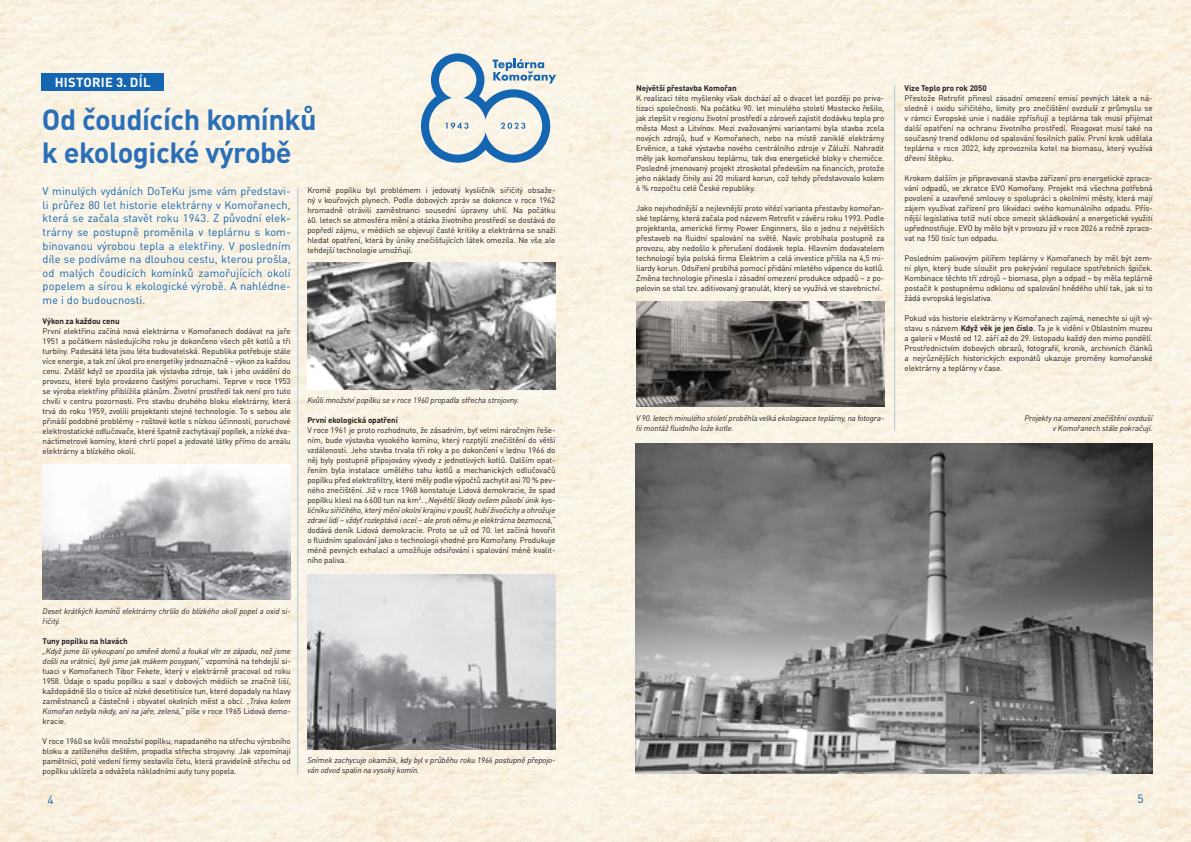
<style>
.page{position:relative;width:1191px;height:842px;background:#faf3e3}
.page>*{position:absolute;margin:0;border:0;box-sizing:border-box;transform-origin:0 0}
.t1{font:700 28.8px/33.6px "DIN Pro";letter-spacing:-.015em;color:#2a6fb7}
.t2{font:700 13px "DIN Pro";letter-spacing:.02em;color:#fff}
.t3{font:11.9px "DIN Pro";color:#1465b2}
.t4{font:11px/13.6px "DIN Pro";letter-spacing:.01em;color:#1465b2;text-align:justify}
.t5{font:8px/10px "DIN Pro";letter-spacing:-.01em;color:#231f20;text-align:justify}
.t6{font:italic 8px/10px "DIN Pro";letter-spacing:-.01em;color:#231f20}
.t7{font:700 8px "DIN Pro";letter-spacing:-.01em;color:#231f20}
.s1{font-style:italic}
.s2{font-weight:700}
</style>
<div class="page">
<img style="left:43px;top:465px;width:248px;height:134px">
<img style="left:307px;top:263px;width:248px;height:126px">
<img style="left:307px;top:574px;width:248px;height:176px">
<div style="left:42px;top:74px;width:122px;height:17px;background:#1465b2"></div>
<img style="left:636px;top:302px;width:248px;height:104px">
<hr style="left:297px;top:187px;width:1px;height:587px;background:#bcccd3">
<hr style="left:894px;top:85px;width:1px;height:346px;background:#bcccd3">
<svg style="left:421px;top:53px;width:135px;height:110px"></svg>
<img style="left:635px;top:443px;width:517px;height:331px">
<p class="t2" style="left:55px;top:72px;width:97px">HISTORIE 3. DÍL</p>
<p class="t1" style="left:42px;top:99px;width:276px">Od čoudících komínků k ekologické výrobě</p>
<p class="t4" style="left:43px;top:183px;width:250px">V minulých vydáních DoTeKu jsme vám představi&shy;li průřez 80 let historie elektrárny v Komořanech, která se začala stavět roku 1943. Z původní elek&shy;trárny se postupně proměnila v teplárnu s kom&shy;binovanou výrobou tepla a elektřiny. V posledním díle se podíváme na dlouhou cestu, kterou prošla, od malých čoudících komínků zamořujících okolí popelem a sírou k ekologické výrobě. A nahlédne&shy;me i do budoucnosti.</p>
<p class="t7" style="left:43px;top:314px;width:78px">Výkon za každou cenu</p>
<p class="t5" style="left:43px;top:325px;width:250px">První elektřinu začíná nová elektrárna v Komořanech dodávat na jaře 1951 a počátkem následujícího roku je dokončeno všech pět kotlů a tři turbíny. Padesátá léta jsou léta budovatelská. Republika potřebuje stále více energie, a tak zní úkol pro energetiky jednoznačně – výkon za každou cenu. Zvlášť když se zpozdila jak výstavba zdroje, tak i jeho uvádění do provozu, které bylo provázeno častými poruchami. Teprve v roce 1953 se výroba elektřiny přiblížila plánům. Životní prostředí tak není pro tuto chvíli v centru pozornosti. Pro stavbu druhého bloku elektrárny, která trvá do roku 1959, zvolili projektanti stejné technologie. To s sebou ale přináší podobné problémy – roštové kotle s nízkou účinností, poruchové elektrostatické odlučovače, které špatně zachytávají popílek, a nízké dva&shy;náctimetrové komíny, které chrlí popel a jedovaté látky přímo do areálu elektrárny a blízkého okolí.</p>
<p class="t5" style="left:307px;top:184px;width:250px">Kromě popílku byl problémem i jedovatý kysličník siřičitý obsaže&shy;ný v kouřových plynech. Podle dobových zpráv se dokonce v roce 1962 hromadně otrávili zaměstnanci sousední úpravny uhlí. Na počátku</p>
<p class="t5" style="left:307px;top:214px;width:250px">60. letech se atmosféra mění a otázka životního prostředí se dostává do popředí zájmu, v médiích se objevují časté kritiky a elektrárna se snaží hledat opatření, která by úniky znečišťujících látek omezila. Ne vše ale tehdejší technologie umožňují.</p>
<p class="t6" style="left:307px;top:394px;width:213px">Kvůli množství popílku se v roce 1960 propadla střecha strojovny.</p>
<p class="t7" style="left:307px;top:414px;width:92px">První ekologická opatření</p>
<p class="t5" style="left:307px;top:424px;width:250px">V roce 1961 je proto rozhodnuto, že zásadním, byť velmi náročným řeše&shy;ním, bude výstavba vysokého komínu, který rozptýlí znečištění do větší vzdálenosti. Jeho stavba trvala tři roky a po dokončení v lednu 1966 do něj byly postupně připojovány vývody z jednotlivých kotlů. Dalším opat&shy;řením byla instalace umělého tahu kotlů a mechanických odlučovačů popílku před elektrofiltry, které měly podle výpočtů zachytit asi 70 % pev&shy;ného znečištění. Již v roce 1968 konstatuje Lidová demokracie, že spad popílku klesl na 6600 tun na km<sup>2</sup>. <span class="s1">„Největší škody ovšem působí únik kys&shy;ličníku siřičitého, který mění okolní krajinu v poušť, hubí živočichy a ohrožuje zdraví lidí – vždyť rozleptává i ocel – ale proti němu je elektrárna bezmocná,“ </span>dodává deník Lidová demokracie. Proto se už od 70. let začíná hovořit o fluidním spalování jako o technologii vhodné pro Komořany. Produkuje méně pevných exhalací a umožňuje odsiřování i spalování méně kvalit&shy;ního paliva.</p>
<p class="t6" style="left:43px;top:605px;width:250px">Deset krátkých komínů elektrárny chrlilo do blízkého okolí popel a oxid si&shy;řičitý.</p>
<p class="t7" style="left:43px;top:634px;width:87px">Tuny popílku na hlavách</p>
<p class="t5" style="left:43px;top:645px;width:250px"><span class="s1">„Když jsme šli vykoupaní po směně domů a foukal vítr ze západu, než jsme došli na vrátnici, byli jsme jak mákem posypaní,“</span> vzpomíná na tehdejší si&shy;tuaci v Komořanech Tibor Fekete, který v elektrárně pracoval od roku 1958. Údaje o spadu popílku a sazí v dobových médiích se značně liší, každopádně šlo o tisíce až nízké desetitisíce tun, které dopadaly na hlavy zaměstnanců a částečně i obyvatel okolních měst a obcí. <span class="s1">„Tráva kolem Komořan nebyla nikdy, ani na jaře, zelená,“</span> píše v roce 1965 Lidová demo&shy;kracie.</p>
<p class="t5" style="left:43px;top:735px;width:250px">V roce 1960 se kvůli množství popílku, napadaného na střechu výrobního bloku a zatíženého deštěm, propadla střecha strojovny. Jak vzpomínají pamětníci, poté vedení firmy sestavilo četu, která pravidelně střechu od popílku uklízela a odvážela nákladními auty tuny popela.</p>
<p class="t6" style="left:307px;top:754px;width:250px">Snímek zachycuje okamžik, kdy byl v průběhu roku 1966 postupně přepojo&shy;ván odvod spalin na vysoký komín.</p>
<p class="t7" style="left:636px;top:81px;width:102px">Největší přestavba Komořan</p>
<p class="t5" style="left:636px;top:92px;width:250px">K realizaci této myšlenky však dochází až o dvacet let později po priva&shy;tizaci společnosti. Na počátku 90. let minulého století Mostecko řešilo, jak zlepšit v regionu životní prostředí a zároveň zajistit dodávku tepla pro města Most a Litvínov. Mezi zvažovanými variantami byla stavba zcela nových zdrojů, buď v Komořanech, nebo na místě zaniklé elektrárny Ervěnice, a také výstavba nového centrálního zdroje v Záluží. Nahradit měly jak komořanskou teplárnu, tak dva energetické bloky v chemičce.<br>Posledně jmenovaný projekt ztroskotal především na financích, protože jeho náklady činily asi 20 miliard korun, což tehdy představovalo kolem 6 % rozpočtu celé České republiky.</p>
<p class="t5" style="left:636px;top:202px;width:250px">Jako nejvhodnější a nejlevnější proto vítězí varianta přestavby komořan&shy;ské teplárny, která začala pod názvem Retrofit v závěru roku 1993. Podle projektanta, americké firmy Power Enginners, šlo o jednu z největších přestaveb na fluidní spalování na světě. Navíc probíhala postupně za provozu, aby nedošlo k přerušení dodávek tepla. Hlavním dodavatelem technologií byla polská firma Elektrim a celá investice přišla na 4,5 mi&shy;liardy korun. Odsíření probíhá pomocí přidání mletého vápence do kotlů.<br>Změna technologie přinesla i zásadní omezení produkce odpadů – z po&shy;pelovin se stal tzv. aditivovaný granulát, který se využívá ve stavebnictví.</p>
<p class="t6" style="left:636px;top:412px;width:250px">V 90. letech minulého století proběhla velká ekologizace teplárny, na fotogra&shy;fii montáž fluidního lože kotle.</p>
<p class="t7" style="left:904px;top:81px;width:84px">Vize Teplo pro rok 2050</p>
<p class="t5" style="left:904px;top:92px;width:250px">Přestože Retrofit přinesl zásadní omezení emisí pevných látek a ná&shy;sledně i oxidu siřičitého, limity pro znečištění ovzduší z průmyslu se v rámci Evropské unie i nadále zpřísňují a teplárna tak musí přijímat další opatření na ochranu životního prostředí. Reagovat musí také na současný trend odklonu od spalování fosilních paliv. První krok udělala teplárna v roce 2022, kdy zprovoznila kotel na biomasu, který využívá dřevní štěpku.</p>
<p class="t5" style="left:904px;top:172px;width:250px">Krokem dalším je připravovaná stavba zařízení pro energetické zpraco&shy;vání odpadů, ve zkratce EVO Komořany. Projekt má všechna potřebná povolení a uzavřené smlouvy o spolupráci s okolními městy, která mají zájem využívat zařízení pro likvidaci svého komunálního odpadu. Přís&shy;nější legislativa totiž nutí obce omezit skládkování a energetické využití upřednostňuje. EVO by mělo být v provozu již v roce 2026 a ročně zpraco&shy;vat na 150 tisíc tun odpadu.</p>
<p class="t5" style="left:904px;top:252px;width:250px">Posledním palivovým pilířem teplárny v Komořanech by měl být zem&shy;ní plyn, který bude sloužit pro pokrývání regulace spotřebních špiček.<br>Kombinace těchto tří zdrojů – biomasa, plyn a odpad – by měla teplárně postačit k postupnému odklonu od spalování hnědého uhlí tak, jak si to žádá evropská legislativa.</p>
<p class="t5" style="left:904px;top:312px;width:250px">Pokud vás historie elektrárny v Komořanech zajímá, nenechte si ujít vý&shy;stavu s názvem <span class="s2">Když věk je jen číslo</span>. Ta je k vidění v Oblastním muzeu a galerii v Mostě od 12. září až do 29. listopadu každý den mimo pondělí.<br>Prostřednictvím dobových obrazů, fotografií, kronik, archivních článků a nejrůznějších historických exponátů ukazuje proměny komořanské elektrárny a teplárny v čase.</p>
<p class="t6" style="left:1024px;top:412px;width:130px">Projekty na omezení znečištění ovzduší</p>
<p class="t6" style="left:1052px;top:422px;width:101px">v Komořanech stále pokračují.</p>
<p class="t3" style="left:48px;top:790px;width:8px">4</p>
<p class="t3" style="left:1137px;top:789px;width:8px">5</p>
</div>
